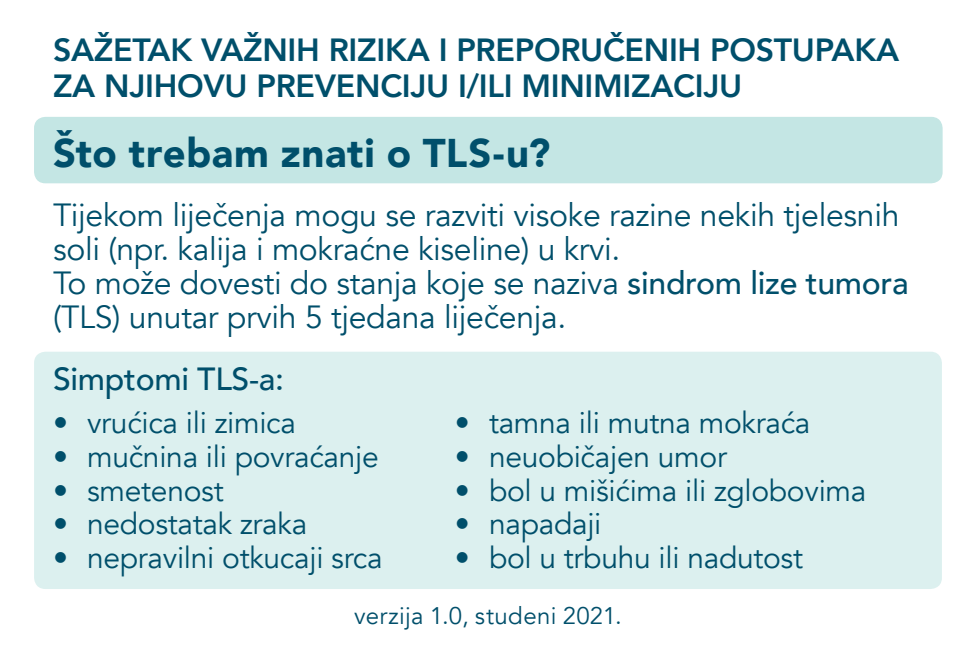
<style>
.page{position:relative;width:976px;height:658px;background:#fff}
.page>*{position:absolute;margin:0;border:0;box-sizing:border-box;transform-origin:0 0}
.t1{font:900 40px "Avenir";letter-spacing:.01em;color:#004f6b}
.t2{font:32px/34px "Avenir";letter-spacing:-.01em;color:#004f6b}
.t3{font:800 32px/36px "Avenir";letter-spacing:-.01em;color:#004f6b}
.t4{font:500 32px "Avenir";letter-spacing:-.01em;color:#004f6b}
.t5{font:30px "Avenir";letter-spacing:-.01em;color:#004f6b}
.t6{font:24px "Avenir";letter-spacing:.01em;color:#004f6b}
.s1{font-weight:500}
</style>
<div class="page">
<div style="left:34px;top:351px;width:907px;height:238px;background:#dcf0ef;border-radius:11px"></div>
<div style="left:34px;top:117px;width:908px;height:66px;background:#c4e6e4;border-radius:11px"></div>
<p class="t3" style="left:53px;top:32px;width:847px">SAŽETAK VAŽNIH RIZIKA I PREPORUČENIH POSTUPAKA<br>ZA NJIHOVU PREVENCIJU I/ILI MINIMIZACIJU</p>
<h1 class="t1" style="left:53px;top:118px;width:498px">Što trebam znati o TLS-u?</h1>
<p class="t2" style="left:53px;top:198px;width:856px">Tijekom liječenja mogu se razviti visoke razine nekih tjelesnih soli (npr. kalija i mokraćne kiseline) u krvi.<br>To može dovesti do stanja koje se naziva <span class="s1">sindrom lize tumora </span>(TLS) unutar prvih 5 tjedana liječenja.</p>
<p class="t4" style="left:53px;top:351px;width:232px">Simptomi TLS-a:</p>
<p class="t5" style="left:53px;top:405px;width:244px">• vrućica ili zimica</p>
<p class="t5" style="left:53px;top:438px;width:327px">• mučnina ili povraćanje</p>
<p class="t5" style="left:53px;top:472px;width:172px">• smetenost</p>
<p class="t5" style="left:53px;top:506px;width:255px">• nedostatak zraka</p>
<p class="t5" style="left:53px;top:539px;width:331px">• nepravilni otkucaji srca</p>
<p class="t5" style="left:455px;top:405px;width:357px">• tamna ili mutna mokraća</p>
<p class="t5" style="left:455px;top:438px;width:273px">• neuobičajen umor</p>
<p class="t5" style="left:455px;top:472px;width:413px">• bol u mišićima ili zglobovima</p>
<p class="t5" style="left:455px;top:506px;width:148px">• napadaji</p>
<p class="t5" style="left:455px;top:539px;width:349px">• bol u trbuhu ili nadutost</p>
<p class="t6" style="left:354px;top:601px;width:269px">verzija 1.0, studeni 2021.</p>
</div>
